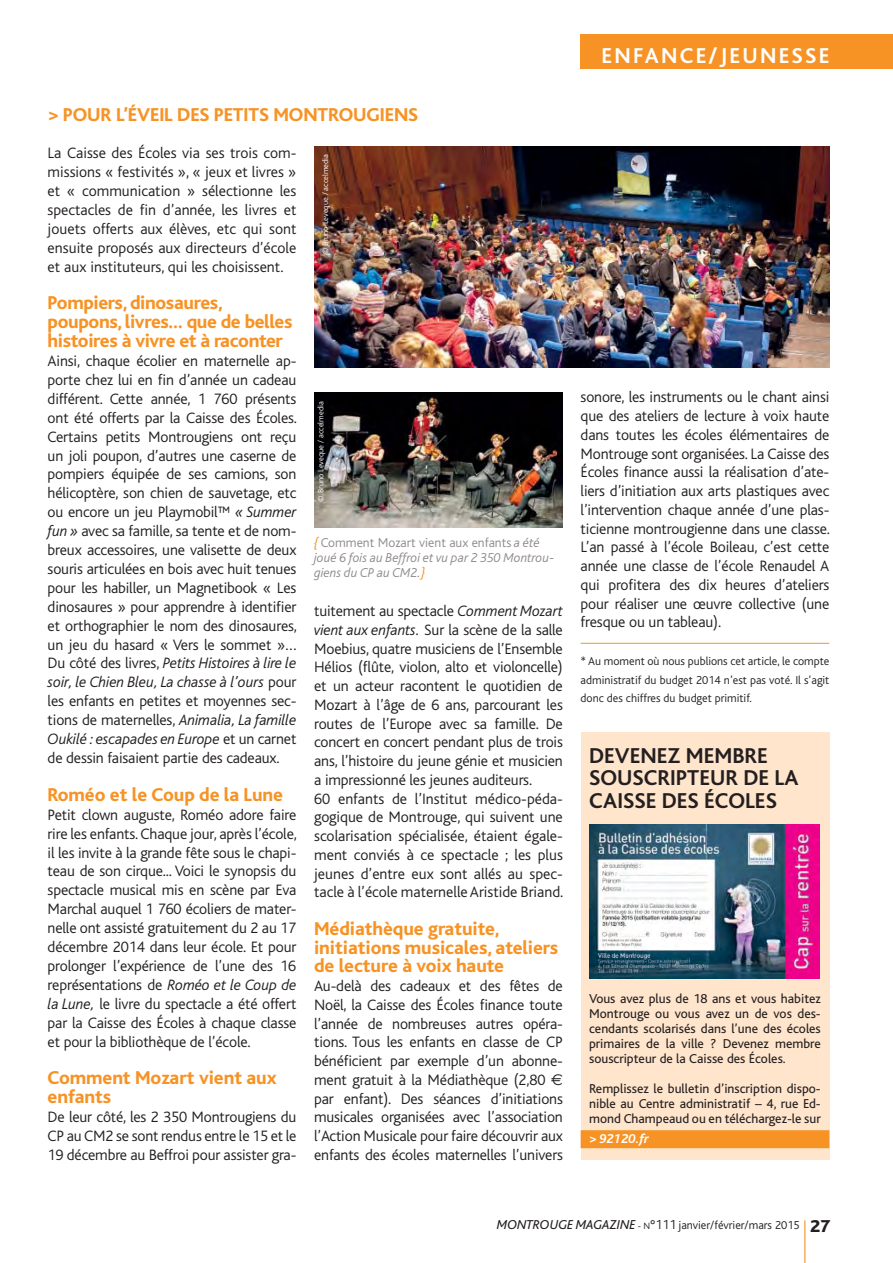
<style>
.page{position:relative;width:893px;height:1263px;background:#fff}
.page>*{position:absolute;margin:0;border:0;box-sizing:border-box;transform-origin:0 0}
.t1{font:700 22.5px/22.5px "Bliss";color:#231f20}
.t2{font:700 22.5px "Bliss";letter-spacing:.1em;color:#fff}
.t3{font:800 19.5px/18.9px "Bliss";letter-spacing:-.005em;color:#f79325}
.t4{font:300 15.75px/18.9px "Bliss";letter-spacing:-.01em;color:#231f20;text-align:justify}
.t5{font:13.5px/15px "Bliss";color:#231f20;text-align:justify}
.t6{font:italic 300 13.5px/15px "Bliss";color:#908b8c}
.t7{font:italic 700 13.5px "Bliss";color:#fff}
.t8{font:300 12px/18.8px "Bliss";color:#231f20;text-align:justify}
.t9{font:300 8.25px "Bliss";color:#fff}
.s1{font-style:italic}
.s2{color:#f79325}
.s3{font-style:normal}
.s4{font-family:"Euro Sans";font-weight:400}
.s5{font-weight:400;font-style:italic;font-size:13.5px}
.s6{font-weight:400;font-size:9px}
.s7{font-size:9.45px}
.s8{font-size:13.5px}
.s9{font-weight:800;font-size:18px}
</style>
<div class="page">
<div style="left:580px;top:34px;width:312px;height:34px;background:#f79325"></div>
<hr style="left:804px;top:1220px;width:1px;height:43px;background:#f79325">
<div style="left:580px;top:733px;width:249px;height:427px;background:#ffe5cc"></div>
<div style="left:580px;top:1130px;width:249px;height:18px;background:#f79325"></div>
<img style="left:589px;top:824px;width:230px;height:154px">
<img style="left:314px;top:392px;width:249px;height:135px">
<img style="left:314px;top:146px;width:515px;height:221px">
<hr style="left:580px;top:643px;width:249px;height:1px;background:#f79325">
<p class="t3" style="left:48px;top:107px;width:371px">&gt; POUR L’ÉVEIL DES PETITS MONTROUGIENS</p>
<p class="t4" style="left:48px;top:145px;width:250px">La Caisse des Écoles via ses trois com&shy;missions « festivités », « jeux et livres » et « communication » sélectionne les spectacles de fin d’année, les livres et jouets offerts aux élèves, etc qui sont ensuite proposés aux directeurs d’école et aux instituteurs, qui les choisissent.</p>
<p class="t3" style="left:48px;top:295px;width:246px">Pompiers, dinosaures, poupons, livres… que de belles histoires à vivre et à raconter</p>
<p class="t4" style="left:48px;top:353px;width:251px">Ainsi, chaque écolier en maternelle ap&shy;porte chez lui en fin d’année un cadeau différent. Cette année, 1 760 présents ont été offerts par la Caisse des Écoles.<br>Certains petits Montrougiens ont reçu un joli poupon, d’autres une caserne de pompiers équipée de ses camions, son hélicoptère, son chien de sauvetage, etc ou encore un jeu Playmobil™ <span class="s1">« Summer fun »</span> avec sa famille, sa tente et de nom&shy;breux accessoires, une valisette de deux souris articulées en bois avec huit tenues pour les habiller, un Magnetibook « Les dinosaures » pour apprendre à identifier et orthographier le nom des dinosaures, un jeu du hasard « Vers le sommet »… Du côté des livres, <span class="s1">Petits Histoires à lire le soir, le Chien Bleu, La chasse à l’ours</span> pour les enfants en petites et moyennes sec&shy;tions de maternelles, <span class="s1">Animalia, La famille Oukilé : escapades en Europe</span> et un carnet de dessin faisaient partie des cadeaux.</p>
<p class="t3" style="left:48px;top:787px;width:237px">Roméo et le Coup de la Lune</p>
<p class="t4" style="left:48px;top:806px;width:251px">Petit clown auguste, Roméo adore faire rire les enfants. Chaque jour, après l’école, il les invite à la grande fête sous le chapi&shy;teau de son cirque... Voici le synopsis du spectacle musical mis en scène par Eva Marchal auquel 1 760 écoliers de mater&shy;nelle ont assisté gratuitement du 2 au 17 décembre 2014 dans leur école. Et pour prolonger l’expérience de l’une des 16 représentations de <span class="s1">Roméo et le Coup de la Lune,</span> le livre du spectacle a été offert par la Caisse des Écoles à chaque classe et pour la bibliothèque de l’école.</p>
<p class="t3" style="left:48px;top:1070px;width:230px">Comment Mozart vient aux enfants</p>
<p class="t4" style="left:48px;top:1109px;width:250px">De leur côté, les 2 350 Montrougiens du CP au CM2 se sont rendus entre le 15 et le 19 décembre au Beffroi pour assister gra-</p>
<p class="t9" style="left:322px;top:254px;width:102px;rotate:-90deg">© Bruno Leveque / accelmedia</p>
<p class="t9" style="left:317px;top:502px;width:102px;rotate:-90deg">© Bruno Leveque / accelmedia</p>
<p class="t6" style="left:314px;top:537px;width:242px"><span class="s2">{</span> <span class="s3">Comment Mozart vient aux enfants</span> a été joué 6 fois au Beffroi et vu par 2 350 Montrou&shy;giens du CP au CM2.<span class="s2">}</span></p>
<p class="t4" style="left:314px;top:603px;width:251px;text-align:left">tuitement au spectacle <span class="s1">Comment Mozart vient aux enfants.</span> Sur la scène de la salle Moebius, quatre musiciens de l’Ensemble Hélios (flûte, violon, alto et violoncelle) et un acteur racontent le quotidien de Mozart à l’âge de 6 ans, parcourant les routes de l’Europe avec sa famille. De concert en concert pendant plus de trois ans, l’histoire du jeune génie et musicien a impressionné les jeunes auditeurs.<br>60 enfants de l’Institut médico-péda&shy;gogique de Montrouge, qui suivent une scolarisation spécialisée, étaient égale&shy;ment conviés à ce spectacle ; les plus jeunes d’entre eux sont allés au spec&shy;tacle à l’école maternelle Aristide Briand.</p>
<p class="t3" style="left:314px;top:921px;width:246px">Médiathèque gratuite, initiations musicales, ateliers de lecture à voix haute</p>
<p class="t4" style="left:314px;top:978px;width:250px">Au-delà des cadeaux et des fêtes de Noël, la Caisse des Écoles finance toute l’année de nombreuses autres opéra&shy;tions. Tous les enfants en classe de CP bénéficient par exemple d’un abonne&shy;ment gratuit à la Médiathèque (2,80 <span class="s4">€ </span>par enfant). Des séances d’initiations musicales organisées avec l’association l’Action Musicale pour faire découvrir aux enfants des écoles maternelles l’univers</p>
<h1 class="t2" style="left:601px;top:47px;width:229px">ENFANCE/JEUNESSE</h1>
<p class="t4" style="left:580px;top:389px;width:251px">sonore, les instruments ou le chant ainsi que des ateliers de lecture à voix haute dans toutes les écoles élémentaires de Montrouge sont organisées. La Caisse des Écoles finance aussi la réalisation d’ate&shy;liers d’initiation aux arts plastiques avec l’intervention chaque année d’une plas&shy;ticienne montrougienne dans une classe.<br>L’an passé à l’école Boileau, c’est cette année une classe de l’école Renaudel A qui profitera des dix heures d’ateliers pour réaliser une œuvre collective (une fresque ou un tableau).</p>
<p class="t8" style="left:580px;top:652px;width:250px">* Au moment où nous publions cet article, le compte administratif du budget 2014 n’est pas voté. Il s’agit donc des chiffres du budget primitif.</p>
<h1 class="t1" style="left:589px;top:746px;width:211px">DEVENEZ MEMBRE<br>SOUSCRIPTEUR DE LA<br>CAISSE DES ÉCOLES</h1>
<p class="t5" style="left:589px;top:992px;width:233px">Vous avez plus de 18 ans et vous habitez Montrouge ou vous avez un de vos des&shy;cendants scolarisés dans l’une des écoles primaires de la ville ? Devenez membre souscripteur de la Caisse des Écoles.</p>
<p class="t5" style="left:589px;top:1082px;width:233px">Remplissez le bulletin d’inscription dispo&shy;nible au Centre administratif – 4, rue Ed&shy;mond Champeaud ou en téléchargez-le sur</p>
<p class="t7" style="left:589px;top:1133px;width:61px">&gt; 92120.fr</p>
<p class="t8" style="left:497px;top:1217px;width:335px"><span class="s5">MONTROUGE MAGAZINE</span> <span class="s6">-</span> <span class="s7">N</span><span class="s8">°111</span> janvier/février/mars 2015 <span class="s9">27</span></p>
</div>
